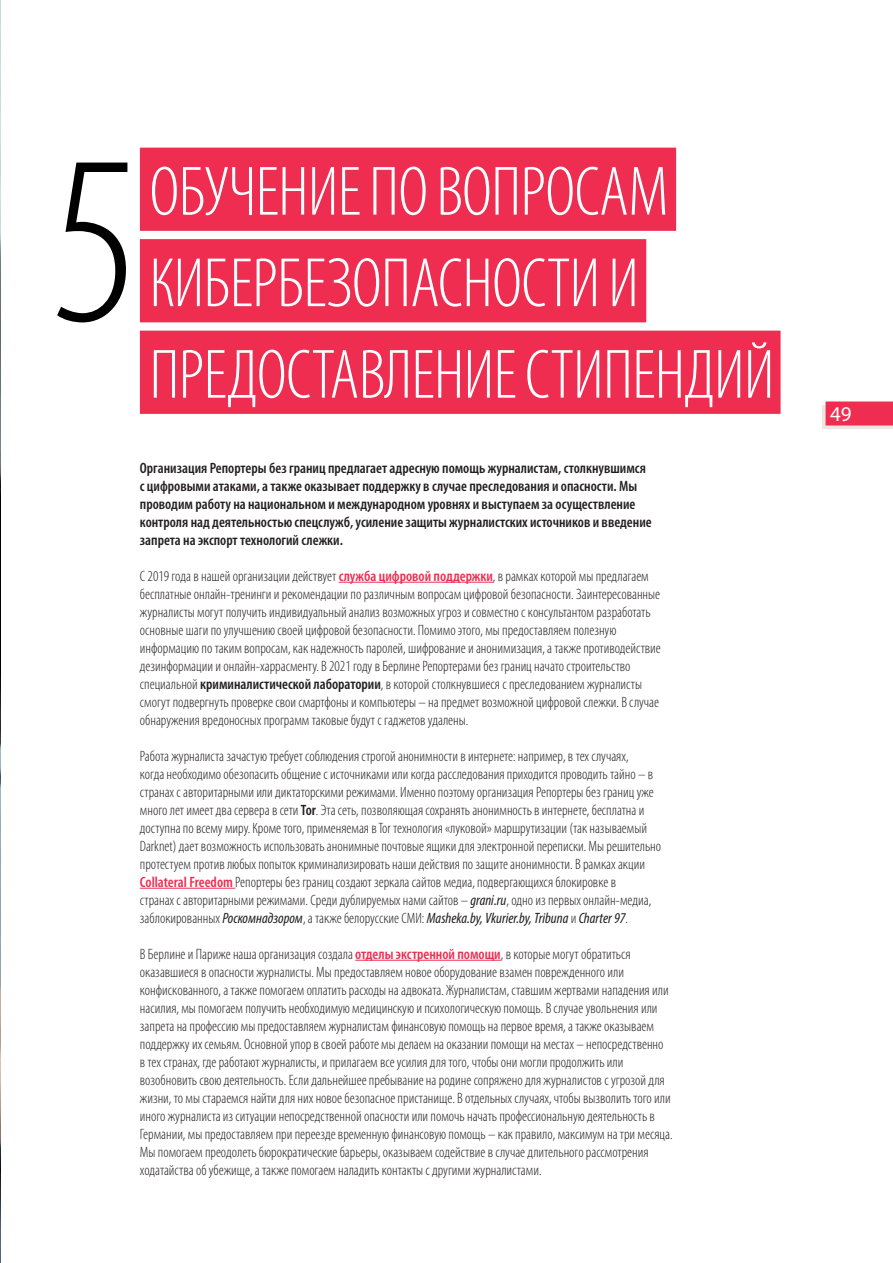
<style>
.page{position:relative;width:893px;height:1263px;background:#fff}
.page>*{position:absolute;margin:0;border:0;box-sizing:border-box;transform-origin:0 0}
.t1{font:300 condensed 243px "Myriad Pro";color:#000}
.t2{font:300 condensed 70.5px/91.5px "Myriad Pro";letter-spacing:-.01em;color:#fff}
.t3{font:21px "Myriad Pro";color:#fff}
.t4{font:300 condensed 15px/18px "Myriad Pro";color:#231f20}
.t5{font:600 condensed 15px/18px "Myriad Pro";color:#231f20}
.s1{font-weight:600;color:#ee2d50}
.s2{font-weight:600}
.s3{font-weight:400;font-style:italic}
</style>
<div class="page">
<svg style="left:822px;top:405px;width:71px;height:24px"></svg>
<div style="left:826px;top:401px;width:67px;height:24px;background:#ee2d50"></div>
<img style="left:0;top:1px;width:1px;height:1261px">
<hr style="left:339px;top:582px;width:154px;height:1px;background:#ee2d50">
<hr style="left:140px;top:888px;width:95px;height:1px;background:#ee2d50">
<hr style="left:355px;top:960px;width:146px;height:1px;background:#ee2d50">
<div style="left:140px;top:148px;width:536px;height:83px;background:#ee2d50"></div>
<div style="left:140px;top:239px;width:506px;height:83px;background:#ee2d50"></div>
<div style="left:140px;top:331px;width:641px;height:83px;background:#ee2d50"></div>
<h1 class="t1" style="left:51px;top:111px;width:89px">5</h1>
<h2 class="t2" style="left:149px;top:147px;width:627px">ОБУЧЕНИЕ ПО ВОПРОСАМ<br>КИБЕРБЕЗОПАСНОСТИ И<br>ПРЕДОСТАВЛЕНИЕ СТИПЕНДИЙ</h2>
<p class="t5" style="left:140px;top:459px;width:513px">Организация Репортеры без границ предлагает адресную помощь журналистам, столкнувшимся с цифровыми атаками, а также оказывает поддержку в случае преследования и опасности. Мы проводим работу на национальном и международном уровнях и выступаем за осуществление контроля над деятельностью спецслужб, усиление защиты журналистских источников и введение запрета на экспорт технологий слежки.</p>
<p class="t4" style="left:140px;top:567px;width:522px">С 2019 года в нашей организации действует <span class="s1">служба цифровой поддержки</span>, в рамках которой мы предлагаем бесплатные онлайн-тренинги и рекомендации по различным вопросам цифровой безопасности. Заинтересованные журналисты могут получить индивидуальный анализ возможных угроз и совместно с консультантом разработать основные шаги по улучшению своей цифровой безопасности. Помимо этого, мы предоставляем полезную информацию по таким вопросам, как надежность паролей, шифрование и анонимизация, а также противодействие дезинформации и онлайн-харрасменту. В 2021 году в Берлине Репортерами без границ начато строительство специальной <span class="s2">криминалистической лаборатории</span>, в которой столкнувшиеся с преследованием журналисты смогут подвергнуть проверке свои смартфоны и компьютеры – на предмет возможной цифровой слежки. В случае обнаружения вредоносных программ таковые будут с гаджетов удалены.</p>
<p class="t4" style="left:140px;top:747px;width:523px">Работа журналиста зачастую требует соблюдения строгой анонимности в интернете: например, в тех случаях,<br>когда необходимо обезопасить общение с источниками или когда расследования приходится проводить тайно – в странах с авторитарными или диктаторскими режимами. Именно поэтому организация Репортеры без границ уже много лет имеет два сервера в сети <span class="s2">Tor</span>. Эта сеть, позволяющая сохранять анонимность в интернете, бесплатна и доступна по всему миру. Кроме того, применяемая в Tor технология «луковой» маршрутизации (так называемый Darknet) дает возможность использовать анонимные почтовые ящики для электронной переписки. Мы решительно протестуем против любых попыток криминализировать наши действия по защите анонимности. В рамках акции <span class="s1">Collateral Freedom</span> Репортеры без границ создают зеркала сайтов медиа, подвергающихся блокировке в<br>странах с авторитарными режимами. Среди дублируемых нами сайтов – <span class="s3">grani.ru</span>, одно из первых онлайн-медиа, заблокированных <span class="s3">Роскомнадзором</span>, а также белорусские СМИ: <span class="s3">Masheka.by, Vkurier.by, Tribuna</span> и <span class="s3">Charter 97</span>.</p>
<p class="t4" style="left:140px;top:945px;width:534px">В Берлине и Париже наша организация создала <span class="s1">отделы экстренной помощи</span>, в которые могут обратиться оказавшиеся в опасности журналисты. Мы предоставляем новое оборудование взамен поврежденного или конфискованного, а также помогаем оплатить расходы на адвоката. Журналистам, ставшим жертвами нападения или насилия, мы помогаем получить необходимую медицинскую и психологическую помощь. В случае увольнения или запрета на профессию мы предоставляем журналистам финансовую помощь на первое время, а также оказываем поддержку их семьям. Основной упор в своей работе мы делаем на оказании помощи на местах – непосредственно<br>в тех странах, где работают журналисты, и прилагаем все усилия для того, чтобы они могли продолжить или возобновить свою деятельность. Если дальнейшее пребывание на родине сопряжено для журналистов с угрозой для жизни, то мы стараемся найти для них новое безопасное пристанище. В отдельных случаях, чтобы вызволить того или иного журналиста из ситуации непосредственной опасности или помочь начать профессиональную деятельность в Германии, мы предоставляем при переезде временную финансовую помощь – как правило, максимум на три месяца.<br>Мы помогаем преодолеть бюрократические барьеры, оказываем содействие в случае длительного рассмотрения ходатайства об убежище, а также помогаем наладить контакты с другими журналистами.</p>
<h3 class="t3" style="left:830px;top:401px;width:23px">49</h3>
</div>
